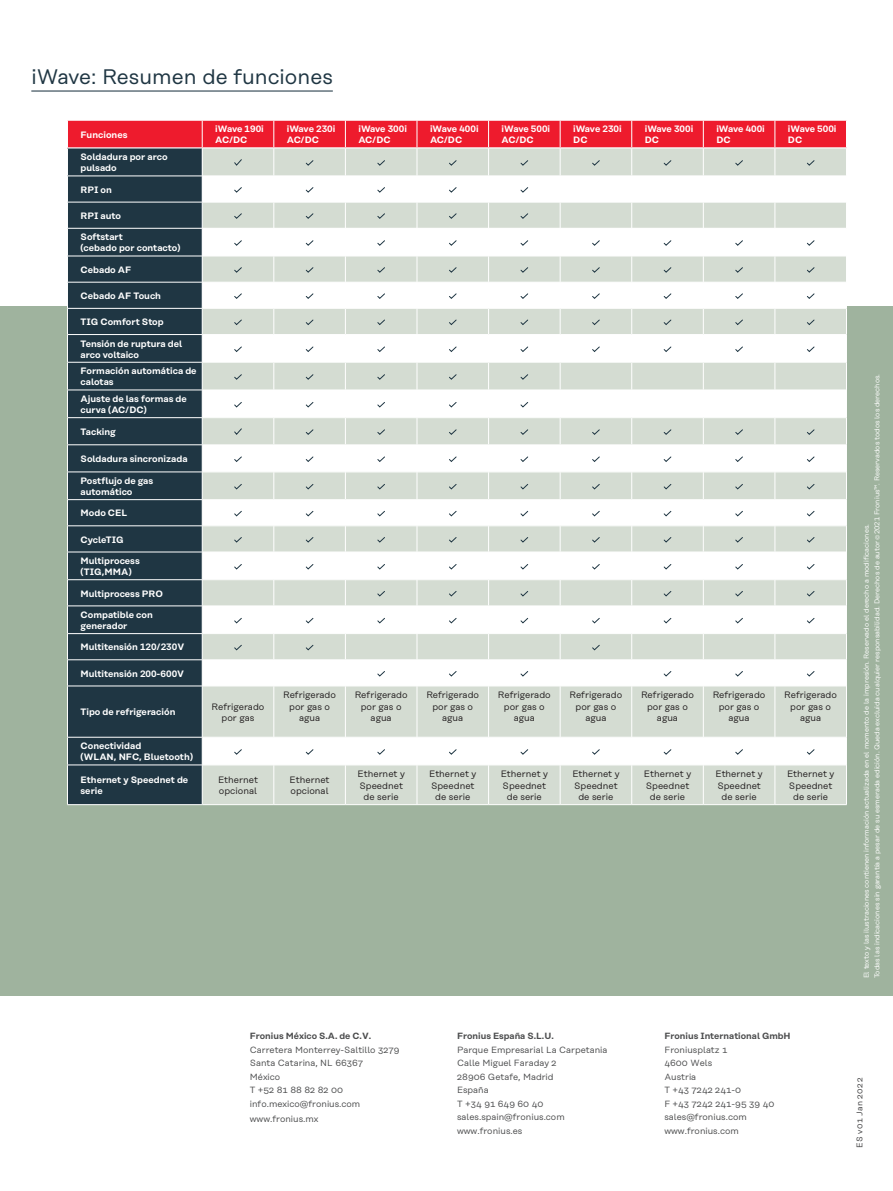
<style>
.page{position:relative;width:893px;height:1191px;background:#fff}
.page>*{position:absolute;margin:0;border:0;box-sizing:border-box;transform-origin:0 0}
.t1{font:21px "Rational Text";color:#1f3643}
.t2{font:600 9.3px/11.1px "Rational Text";color:#fff}
.t3{font:9.3px/11.6px "Rational Text";color:#231f20;text-align:center}
.t4{font:9px/13.5px "Rational Text";color:#4b4c4d}
.t5{font:600 9px "Rational Text";color:#4b4c4d}
.t6{font:8.25px "Rational Text";letter-spacing:.035em;color:#3e3e3f}
.t7{font:7.05px/10.6px "Rational Text";color:#fff}
.s1{font-family:"Minion Pro"}
</style>
<div class="page">
<div style="left:0;top:306px;width:893px;height:689px;background:#9fb39e"></div>
<div style="left:68px;top:686px;width:134px;height:118px;background:#1f3643"></div>
<div style="left:203px;top:765px;width:643px;height:39px;background:#d4dcd2"></div>
<svg style="left:203px;top:686px;width:643px;height:78px;background:#e2e7e1"></svg>
<hr style="left:67px;top:686px;width:1px;height:51px;background:#fff">
<hr style="left:67px;top:737px;width:136px;height:1px;background:#fff">
<svg style="left:67px;top:737px;width:1px;height:27px"></svg>
<hr style="left:67px;top:764px;width:136px;height:1px;background:#fff">
<hr style="left:67px;top:765px;width:1px;height:39px;background:#fff">
<hr style="left:67px;top:804px;width:136px;height:1px;background:#fff">
<hr style="left:202px;top:765px;width:1px;height:39px;background:#fff">
<hr style="left:203px;top:804px;width:71px;height:1px;background:#fff">
<hr style="left:274px;top:765px;width:1px;height:39px;background:#fff">
<hr style="left:274px;top:804px;width:71px;height:1px;background:#fff">
<hr style="left:345px;top:765px;width:1px;height:39px;background:#fff">
<hr style="left:345px;top:804px;width:72px;height:1px;background:#fff">
<hr style="left:417px;top:765px;width:1px;height:39px;background:#fff">
<hr style="left:417px;top:804px;width:72px;height:1px;background:#fff">
<hr style="left:488px;top:765px;width:1px;height:39px;background:#fff">
<hr style="left:489px;top:804px;width:71px;height:1px;background:#fff">
<hr style="left:560px;top:765px;width:1px;height:39px;background:#fff">
<hr style="left:560px;top:804px;width:72px;height:1px;background:#fff">
<hr style="left:631px;top:765px;width:1px;height:39px;background:#fff">
<hr style="left:632px;top:804px;width:71px;height:1px;background:#fff">
<hr style="left:703px;top:765px;width:1px;height:39px;background:#fff">
<hr style="left:703px;top:804px;width:72px;height:1px;background:#fff">
<hr style="left:775px;top:765px;width:1px;height:39px;background:#fff">
<hr style="left:846px;top:765px;width:1px;height:39px;background:#fff">
<hr style="left:775px;top:804px;width:72px;height:1px;background:#fff">
<svg style="left:846px;top:737px;width:1px;height:28px"></svg>
<hr style="left:775px;top:764px;width:71px;height:1px;background:#fff">
<svg style="left:775px;top:738px;width:1px;height:26px"></svg>
<hr style="left:703px;top:764px;width:72px;height:1px;background:#fff">
<svg style="left:703px;top:738px;width:1px;height:26px"></svg>
<hr style="left:632px;top:764px;width:71px;height:1px;background:#fff">
<svg style="left:631px;top:738px;width:1px;height:26px"></svg>
<hr style="left:560px;top:764px;width:72px;height:1px;background:#fff">
<svg style="left:560px;top:738px;width:1px;height:26px"></svg>
<hr style="left:489px;top:764px;width:71px;height:1px;background:#fff">
<svg style="left:488px;top:738px;width:1px;height:26px"></svg>
<hr style="left:417px;top:764px;width:72px;height:1px;background:#fff">
<svg style="left:417px;top:738px;width:1px;height:26px"></svg>
<hr style="left:345px;top:764px;width:72px;height:1px;background:#fff">
<svg style="left:345px;top:738px;width:1px;height:26px"></svg>
<hr style="left:274px;top:764px;width:71px;height:1px;background:#fff">
<svg style="left:202px;top:737px;width:1px;height:27px"></svg>
<svg style="left:274px;top:738px;width:1px;height:26px"></svg>
<hr style="left:203px;top:764px;width:71px;height:1px;background:#fff">
<hr style="left:846px;top:686px;width:1px;height:51px;background:#fff">
<hr style="left:775px;top:737px;width:71px;height:1px;background:#fff">
<hr style="left:775px;top:686px;width:1px;height:51px;background:#fff">
<hr style="left:703px;top:737px;width:72px;height:1px;background:#fff">
<hr style="left:703px;top:686px;width:1px;height:51px;background:#fff">
<hr style="left:632px;top:737px;width:71px;height:1px;background:#fff">
<hr style="left:631px;top:686px;width:1px;height:51px;background:#fff">
<hr style="left:560px;top:737px;width:72px;height:1px;background:#fff">
<hr style="left:560px;top:686px;width:1px;height:51px;background:#fff">
<hr style="left:489px;top:737px;width:71px;height:1px;background:#fff">
<hr style="left:488px;top:686px;width:1px;height:51px;background:#fff">
<hr style="left:417px;top:737px;width:72px;height:1px;background:#fff">
<hr style="left:417px;top:686px;width:1px;height:51px;background:#fff">
<hr style="left:345px;top:737px;width:72px;height:1px;background:#fff">
<hr style="left:345px;top:686px;width:1px;height:51px;background:#fff">
<hr style="left:274px;top:737px;width:71px;height:1px;background:#fff">
<hr style="left:202px;top:686px;width:1px;height:51px;background:#fff">
<hr style="left:274px;top:686px;width:1px;height:51px;background:#fff">
<hr style="left:203px;top:737px;width:71px;height:1px;background:#fff">
<svg style="left:67px;top:120px;width:780px;height:566px;background:#cbc8c7"></svg>
<svg style="left:233px;top:748px;width:10px;height:7px"></svg>
<svg style="left:305px;top:748px;width:9px;height:7px"></svg>
<svg style="left:377px;top:748px;width:9px;height:7px"></svg>
<svg style="left:448px;top:748px;width:9px;height:7px"></svg>
<svg style="left:520px;top:748px;width:9px;height:7px"></svg>
<svg style="left:591px;top:748px;width:10px;height:7px"></svg>
<svg style="left:663px;top:748px;width:9px;height:7px"></svg>
<svg style="left:734px;top:748px;width:10px;height:7px"></svg>
<svg style="left:806px;top:748px;width:9px;height:7px"></svg>
<hr style="left:31px;top:90px;width:302px;height:2px;background:#1f3643">
<h1 class="t1" style="left:31px;top:64px;width:303px">iWave: Resumen de funciones</h1>
<p class="t2" style="left:81px;top:129px;width:48px">Funciones</p>
<p class="t2" style="left:215px;top:123px;width:50px">iWave 190i<br>AC/DC</p>
<p class="t2" style="left:287px;top:123px;width:50px">iWave 230i<br>AC/DC</p>
<p class="t2" style="left:358px;top:123px;width:50px">iWave 300i<br>AC/DC</p>
<p class="t2" style="left:430px;top:123px;width:50px">iWave 400i<br>AC/DC</p>
<p class="t2" style="left:502px;top:123px;width:50px">iWave 500i<br>AC/DC</p>
<p class="t2" style="left:573px;top:123px;width:50px">iWave 230i<br>DC</p>
<p class="t2" style="left:645px;top:123px;width:50px">iWave 300i<br>DC</p>
<p class="t2" style="left:716px;top:123px;width:50px">iWave 400i<br>DC</p>
<p class="t2" style="left:788px;top:123px;width:50px">iWave 500i<br>DC</p>
<p class="t2" style="left:81px;top:151px;width:89px">Soldadura por arco pulsado</p>
<p class="t2" style="left:81px;top:184px;width:33px">RPI on</p>
<p class="t2" style="left:81px;top:210px;width:42px">RPI auto</p>
<p class="t2" style="left:81px;top:231px;width:101px">Softstart<br>(cebado por contacto)</p>
<p class="t2" style="left:81px;top:264px;width:52px">Cebado AF</p>
<p class="t2" style="left:81px;top:290px;width:82px">Cebado AF Touch</p>
<p class="t2" style="left:81px;top:316px;width:85px">TIG Comfort Stop</p>
<p class="t2" style="left:81px;top:338px;width:103px">Tensión de ruptura del arco voltaico</p>
<p class="t2" style="left:81px;top:365px;width:118px">Formación automática de calotas</p>
<p class="t2" style="left:81px;top:393px;width:108px">Ajuste de las formas de curva (AC/DC)</p>
<p class="t2" style="left:81px;top:426px;width:37px">Tacking</p>
<p class="t2" style="left:81px;top:453px;width:109px">Soldadura sincronizada</p>
<p class="t2" style="left:81px;top:475px;width:74px">Postflujo de gas automático</p>
<p class="t2" style="left:81px;top:507px;width:48px">Modo CEL</p>
<p class="t2" style="left:81px;top:534px;width:45px">CycleTIG</p>
<p class="t2" style="left:81px;top:555px;width:61px">Multiprocess (TIG,MMA)</p>
<p class="t2" style="left:81px;top:587px;width:84px">Multiprocess PRO</p>
<p class="t2" style="left:81px;top:609px;width:74px">Compatible con generador</p>
<p class="t2" style="left:81px;top:641px;width:105px">Multitensión 120/230V</p>
<p class="t2" style="left:81px;top:667px;width:105px">Multitensión 200-600V</p>
<p class="t2" style="left:81px;top:706px;width:96px">Tipo de refrigeración</p>
<p class="t3" style="left:212px;top:700px;width:54px">Refrigerado por gas</p>
<p class="t3" style="left:283px;top:689px;width:54px">Refrigerado por gas o agua</p>
<p class="t3" style="left:355px;top:689px;width:54px">Refrigerado por gas o agua</p>
<p class="t3" style="left:426px;top:689px;width:54px">Refrigerado por gas o agua</p>
<p class="t3" style="left:498px;top:689px;width:54px">Refrigerado por gas o agua</p>
<p class="t3" style="left:569px;top:689px;width:54px">Refrigerado por gas o agua</p>
<p class="t3" style="left:641px;top:689px;width:54px">Refrigerado por gas o agua</p>
<p class="t3" style="left:713px;top:689px;width:54px">Refrigerado por gas o agua</p>
<p class="t3" style="left:784px;top:689px;width:54px">Refrigerado por gas o agua</p>
<p class="t2" style="left:81px;top:740px;width:114px">Conectividad<br>(WLAN, NFC, Bluetooth)</p>
<p class="t2" style="left:81px;top:774px;width:109px">Ethernet y Speednet de serie</p>
<p class="t3" style="left:218px;top:773px;width:41px;text-align:left">Ethernet opcional</p>
<p class="t3" style="left:290px;top:773px;width:41px;text-align:left">Ethernet opcional</p>
<p class="t3" style="left:358px;top:768px;width:49px">Ethernet y<br>Speednet de serie</p>
<p class="t3" style="left:429px;top:768px;width:49px">Ethernet y<br>Speednet de serie</p>
<p class="t3" style="left:501px;top:768px;width:49px">Ethernet y<br>Speednet de serie</p>
<p class="t3" style="left:572px;top:768px;width:49px">Ethernet y<br>Speednet de serie</p>
<p class="t3" style="left:644px;top:768px;width:49px">Ethernet y<br>Speednet de serie</p>
<p class="t3" style="left:715px;top:768px;width:49px">Ethernet y<br>Speednet de serie</p>
<p class="t3" style="left:787px;top:768px;width:49px">Ethernet y<br>Speednet de serie</p>
<p class="t7" style="left:861px;top:978px;width:606px;rotate:-90deg">El texto y las ilustraciones contienen información actualizada en el momento de la impresión. Reservado el derecho a modificaciones.<br>Todas las indicaciones sin garantía a pesar de su esmerada edición. Queda excluida cualquier responsabilidad. Derechos de autor ©2021 Fronius™<span class="s1">.</span> Reservados todos los derechos.</p>
<p class="t5" style="left:250px;top:1030px;width:123px">Fronius México S.A. de C.V.</p>
<p class="t4" style="left:250px;top:1043px;width:151px">Carretera Monterrey-Saltillo 3279<br>Santa Catarina, NL 66367<br>México<br>T +52 81 88 82 82 00 info.mexico@fronius.com</p>
<p class="t4" style="left:250px;top:1112px;width:70px">www.fronius.mx</p>
<p class="t5" style="left:457px;top:1030px;width:98px">Fronius España S.L.U.</p>
<p class="t4" style="left:457px;top:1043px;width:152px">Parque Empresarial La Carpetania<br>Calle Miguel Faraday 2<br>28906 Getafe, Madrid<br>España<br>T +34 91 649 60 40 sales.spain@fronius.com www.fronius.es</p>
<p class="t5" style="left:664px;top:1030px;width:128px">Fronius International GmbH</p>
<p class="t4" style="left:664px;top:1043px;width:112px">Froniusplatz 1<br>4600 Wels<br>Austria<br>T +43 7242 241-0<br>F +43 7242 241-95 39 40 sales@fronius.com www.fronius.com</p>
<p class="t6" style="left:855px;top:1147px;width:71px;rotate:-90deg">ES v01 Jan 2022</p>
</div>
